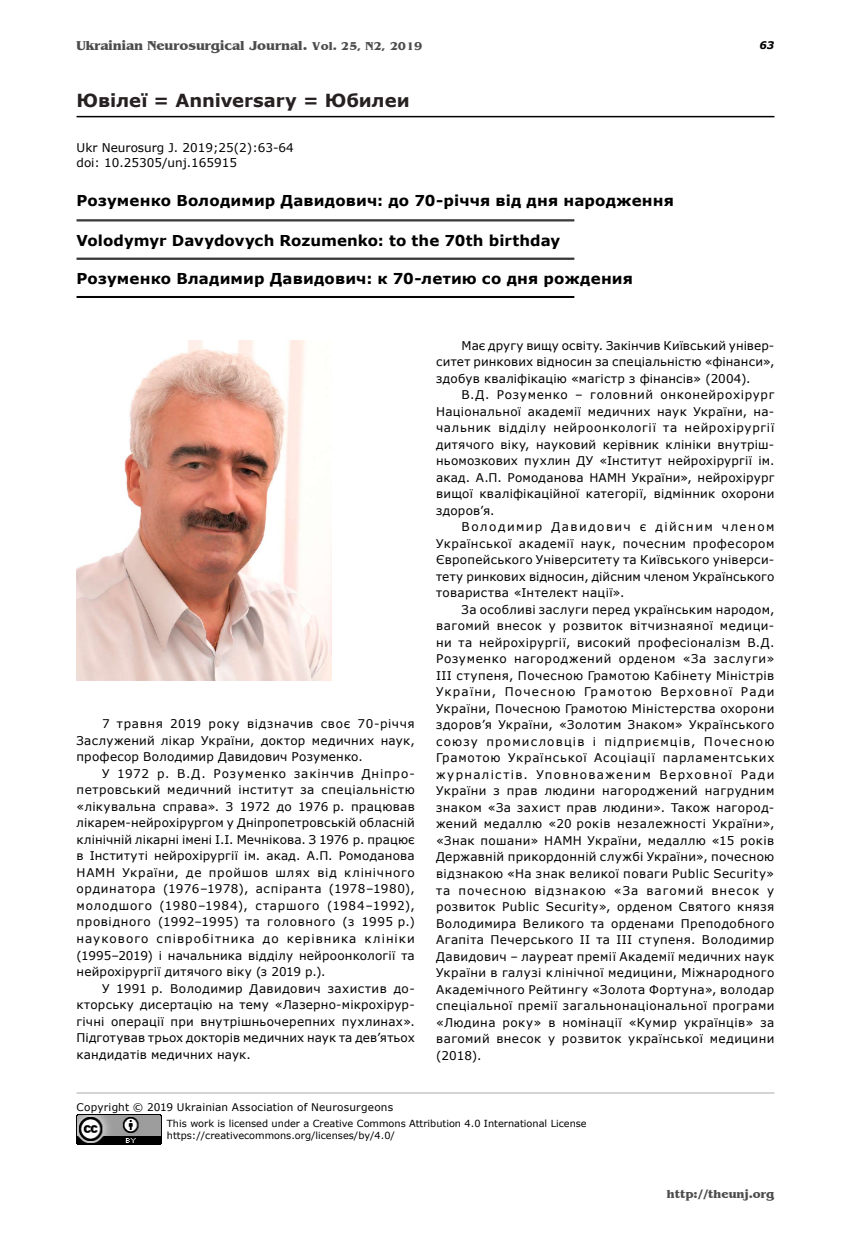
<style>
.page{position:relative;width:851px;height:1234px;background:#fff}
.page>*{position:absolute;margin:0;border:0;box-sizing:border-box;transform-origin:0 0}
.t1{font:700 18px "Verdana";color:#262021}
.t2{font:700 15px "Verdana";letter-spacing:.01em;color:#000}
.t3{font:700 13.5px "Benguiat";color:#4c4c4c}
.t4{font:12px/16.5px "Verdana";letter-spacing:.02em;color:#000;text-align:justify}
.t5{font:12px/15px "Verdana";color:#000}
.t6{font:700 12px "Benguiat";color:#4c4c4c}
.t7{font:10.5px "Verdana";letter-spacing:.015em;color:#000}
.t8{font:italic 700 10.5px "Verdana";color:#000}
.t9{font:9.75px/12px "Verdana";color:#000}
.s1{font-size:12px}
</style>
<div class="page">
<hr style="left:76px;top:116px;width:698px;height:1px;background:#000">
<hr style="left:76px;top:258px;width:498px;height:1px;background:#000">
<hr style="left:76px;top:259px;width:498px;height:1px;background:#000">
<hr style="left:76px;top:296px;width:498px;height:1px;background:#000">
<hr style="left:76px;top:297px;width:498px;height:1px;background:#000">
<hr style="left:76px;top:219px;width:498px;height:1px;background:#000">
<hr style="left:76px;top:220px;width:498px;height:1px;background:#000">
<hr style="left:77px;top:1092px;width:697px;height:1px;background:#b4b4b4">
<img style="left:77px;top:1114px;width:84px;height:30px">
<img style="left:76px;top:340px;width:256px;height:340px">
<p class="t3" style="left:77px;top:38px;width:347px">Ukrainian Neurosurgical Journal. <span class="s1">Vol. 25, N2, 2019</span></p>
<p class="t8" style="left:759px;top:39px;width:16px">63</p>
<h1 class="t1" style="left:76px;top:89px;width:335px">Ювілеї = Anniversary = Юбилеи</h1>
<p class="t5" style="left:76px;top:140px;width:219px">Ukr Neurosurg J. 2019;25(2):63-64 doi: 10.25305/unj.165915</p>
<p class="t2" style="left:76px;top:191px;width:599px">Розуменко Володимир Давидович: до 70-річчя від дня народження</p>
<p class="t2" style="left:76px;top:230px;width:485px">Volodymyr Davydovych Rozumenko: to the 70th birthday</p>
<p class="t2" style="left:76px;top:269px;width:558px">Розуменко Владимир Давидович: к 70-летию со дня рождения</p>
<p class="t4" style="left:76px;top:715px;width:340px;text-indent:26px">7 травня 2019 року відзначив своє 70-річчя Заслужений лікар України, доктор медичних наук, професор Володимир Давидович Розуменко.</p>
<p class="t4" style="left:76px;top:764px;width:340px;text-align:left;text-indent:26px">У 1972 р. В.Д. Розуменко закінчив Дніпро&shy;петровський медичний інститут за спеціальністю «лікувальна справа». З 1972 до 1976 р. працював лікарем-нейрохірургом у Дніпропетровській обласній клінічній лікарні імені І.І. Мечнікова. З 1976 р. працює в Інституті нейрохірургії ім. акад. А.П. Ромоданова НАМН України, де пройшов шлях від клінічного ординатора (1976–1978), аспіранта (1978–1980), молодшого (1980–1984), старшого (1984–1992), провідного (1992–1995) та головного (з 1995 р.) наукового співробітника до керівника клініки (1995–2019) і начальника відділу нейроонкології та нейрохірургії дитячого віку (з 2019 р.).</p>
<p class="t4" style="left:76px;top:979px;width:340px;text-indent:26px">У 1991 р. Володимир Давидович захистив до&shy;кторську дисертацію на тему «Лазерно-мікрохірур&shy;гічні операції при внутрішньочерепних пухлинах».<br>Підготував трьох докторів медичних наук та дев’ятьох кандидатів медичних наук.</p>
<p class="t4" style="left:436px;top:336px;width:340px;text-indent:26px">Має другу вищу освіту. Закінчив Київський універ&shy;ситет ринкових відносин за спеціальністю «фінанси», здобув кваліфікацію «магістр з фінансів» (2004).</p>
<p class="t4" style="left:436px;top:386px;width:340px;text-indent:26px">В.Д. Розуменко – головний онконейрохірург Національної академії медичних наук України, на&shy;чальник відділу нейроонкології та нейрохірургії дитячого віку, науковий керівник клініки внутріш&shy;ньомозкових пухлин ДУ «Інститут нейрохірургії ім. акад. А.П. Ромоданова НАМН України», нейрохірург вищої кваліфікаційної категорії, відмінник охорони здоров’я.</p>
<p class="t4" style="left:436px;top:518px;width:340px;text-indent:26px">Володимир Давидович є дійсним членом Української академії наук, почесним професором Європейського Університету та Київського універси&shy;тету ринкових відносин, дійсним членом Українського товариства «Інтелект нації».</p>
<p class="t4" style="left:436px;top:600px;width:340px;text-indent:26px">За особливі заслуги перед українським народом, вагомий внесок у розвиток вітчизнаяної медици&shy;ни та нейрохірургії, високий професіоналізм В.Д.<br>Розуменко нагороджений орденом «За заслуги» III ступеня, Почесною Грамотою Кабінету Міністрів України, Почесною Грамотою Верховної Ради України, Почесною Грамотою Міністерства охорони здоров’я України, «Золотим Знаком» Українського союзу промисловців і підприємців, Почесною Грамотою Української Асоціації парламентських журналістів. Уповноваженим Верховної Ради України з прав людини нагороджений нагрудним знаком «За захист прав людини». Також нагород&shy;жений медаллю «20 років незалежності України», «Знак пошани» НАМН України, медаллю «15 років Державній прикордонній службі України», почесною відзнакою «На знак великої поваги Public Security» та почесною відзнакою «За вагомий внесок у розвиток Public Security», орденом Святого князя Володимира Великого та орденами Преподобного Агапіта Печерського II та III ступеня. Володимир Давидович – лауреат премії Академії медичних наук України в галузі клінічної медицини, Міжнародного Академічного Рейтингу «Золота Фортуна», володар спеціальної премії загальнонаціональної програми «Людина року» в номінації «Кумир українців» за вагомий внесок у розвиток української медицини (2018).</p>
<p class="t7" style="left:77px;top:1099px;width:318px">Copyright © 2019 Ukrainian Association of Neurosurgeons</p>
<p class="t9" style="left:167px;top:1117px;width:421px">This work is licensed under a Creative Commons Attribution 4.0 International License https://creativecommons.org/licenses/by/4.0/</p>
<p class="t6" style="left:667px;top:1186px;width:109px">http://theunj.org</p>
</div>
